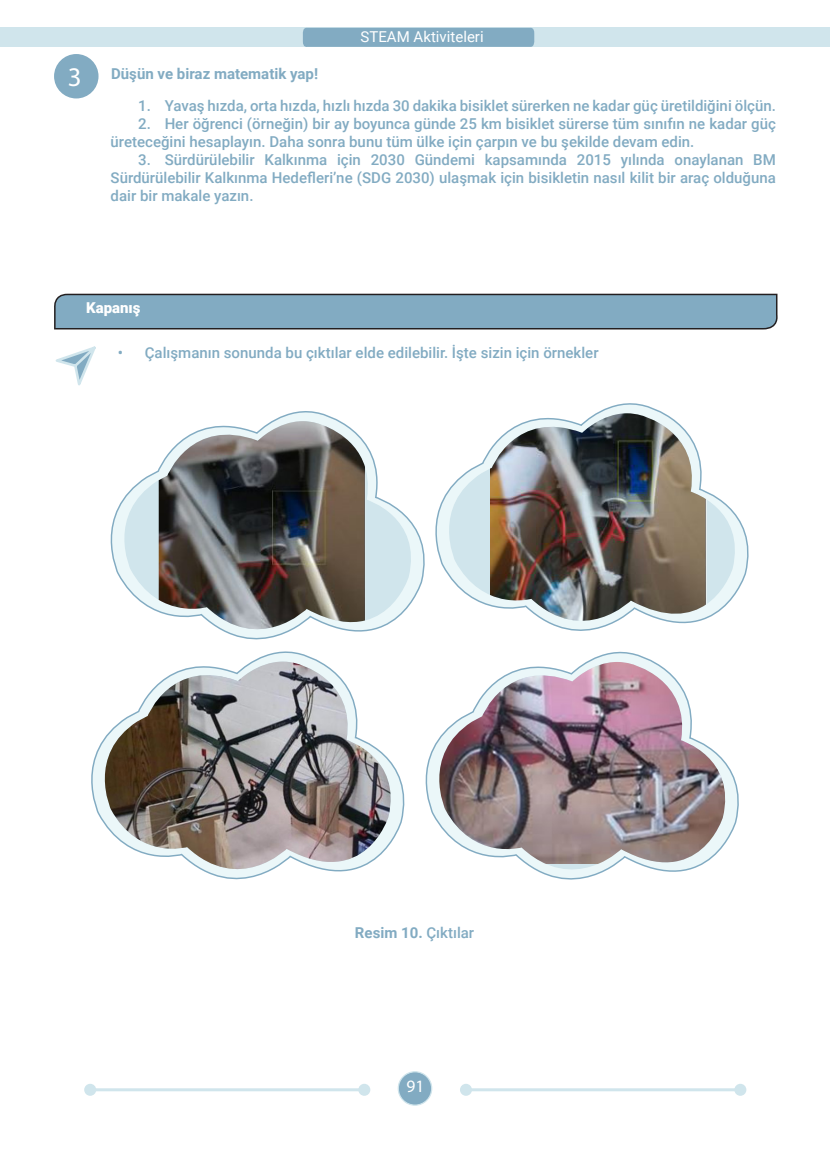
<style>
.page{position:relative;width:830px;height:1170px;background:#fff}
.page>*{position:absolute;margin:0;border:0;box-sizing:border-box;transform-origin:0 0}
.t1{font:27px "Myriad Pro";color:#fff}
.t2{font:17.4px "Myriad Pro";color:#fff}
.t3{font:500 15px/18px "Roboto";color:#82abc2}
.t4{font:700 15px "Roboto";color:#82abc2}
.t5{font:15px "Roboto";color:#fff}
.t6{font:900 15px "Roboto";color:#fff}
.s1{font-weight:500}
</style>
<div class="page">
<div style="left:398px;top:1071px;width:33px;height:33px;background:#82abc2;border-radius:50%"></div>
<div style="left:397px;top:1071px;width:35px;height:34px;border:1px solid #d0e5ec;border-radius:50%"></div>
<div style="left:0;top:28px;width:829px;height:19px;background:#d0e5ec"></div>
<svg style="left:302px;top:27px;width:232px;height:20px;background:#86aec4"></svg>
<hr style="left:465px;top:1088px;width:275px;height:3px;background:#d0e5ec">
<div style="left:459px;top:1083px;width:12px;height:12px;background:#d0e5ec;border-radius:50%"></div>
<div style="left:734px;top:1083px;width:12px;height:12px;background:#d0e5ec;border-radius:50%"></div>
<hr style="left:90px;top:1088px;width:274px;height:3px;background:#d0e5ec">
<div style="left:84px;top:1083px;width:12px;height:12px;background:#d0e5ec;border-radius:50%"></div>
<div style="left:358px;top:1083px;width:12px;height:12px;background:#d0e5ec;border-radius:50%"></div>
<div style="left:54px;top:54px;width:44px;height:44px;background:#82abc2;border-radius:50%"></div>
<svg style="left:54px;top:293px;width:724px;height:37px;background:#7ea2b6"></svg>
<svg style="left:55px;top:346px;width:41px;height:40px"></svg>
<svg style="left:110px;top:413px;width:305px;height:227px"></svg>
<img style="left:159px;top:419px;width:206px;height:211px">
<svg style="left:91px;top:654px;width:311px;height:226px"></svg>
<img style="left:103px;top:661px;width:289px;height:209px">
<svg style="left:415px;top:403px;width:334px;height:194px"></svg>
<svg style="left:430px;top:405px;width:316px;height:226px"></svg>
<img style="left:489px;top:411px;width:217px;height:212px">
<svg style="left:425px;top:654px;width:311px;height:226px"></svg>
<img style="left:437px;top:660px;width:289px;height:203px">
<p class="t1" style="left:68px;top:60px;width:15px">3</p>
<p class="t4" style="left:111px;top:64px;width:208px">Düşün ve biraz matematik yap!</p>
<p class="t5" style="left:360px;top:26px;width:124px">STEAM Aktiviteleri</p>
<p class="t3" style="left:138px;top:96px;width:638px">1. Yavaş hızda, orta hızda, hızlı hızda 30 dakika bisiklet sürerken ne kadar güç üretildiğini ölçün.</p>
<p class="t3" style="left:111px;top:114px;width:666px;text-indent:28px">2. Her öğrenci (örneğin) bir ay boyunca günde 25 km bisiklet sürerse tüm sınıfın ne kadar güç üreteceğini hesaplayın. Daha sonra bunu tüm ülke için çarpın ve bu şekilde devam edin.</p>
<p class="t3" style="left:111px;top:150px;width:666px;text-align:justify;text-indent:28px">3. Sürdürülebilir Kalkınma için 2030 Gündemi kapsamında 2015 yılında onaylanan BM Sürdürülebilir Kalkınma Hedefleri’ne (SDG 2030) ulaşmak için bisikletin nasıl kilit bir araç olduğuna dair bir makale yazın.</p>
<p class="t6" style="left:86px;top:297px;width:56px">Kapanış</p>
<p class="t3" style="left:118px;top:343px;width:482px">• Çalışmanın sonunda bu çıktılar elde edilebilir. İşte sizin için örnekler</p>
<p class="t4" style="left:355px;top:922px;width:121px">Resim 10. <span class="s1">Çıktılar</span></p>
<p class="t2" style="left:406px;top:1075px;width:19px">91</p>
</div>
